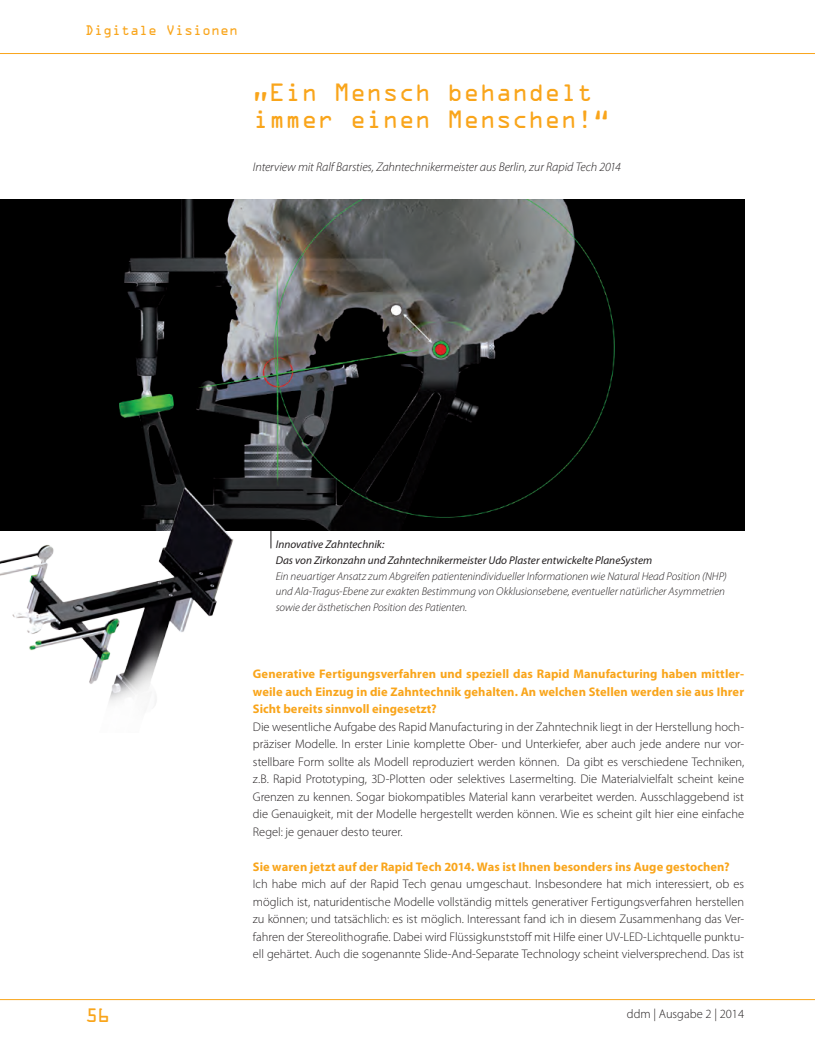
<style>
.page{position:relative;width:815px;height:1063px;background:#fff}
.page>*{position:absolute;margin:0;border:0;box-sizing:border-box;transform-origin:0 0}
.t1{font:22.5px/27.5px "OCRA Std";color:#f9a51b}
.t2{font:17.5px "OCRA Std";color:#f9a51b}
.t3{font:300 12.5px/17.5px "Myriad Pro";letter-spacing:-.005em;color:#231f20;text-align:justify}
.t4{font:700 12.5px/17.5px "Myriad Pro";letter-spacing:.005em;color:#f9a51b;text-align:justify}
.t5{font:italic 300 12.5px "Myriad Pro";letter-spacing:-.005em;color:#231f20}
.t6{font:12.5px "OCRA Std";color:#f9a51b}
.t7{font:italic 300 11.25px/15.6px "Myriad Pro";color:#231f20}
.t8{font:italic 11.25px/15.6px "Myriad Pro";color:#231f20}
</style>
<div class="page">
<hr style="left:0;top:999px;width:815px;height:1px;background:#f9a51b">
<hr style="left:0;top:53px;width:815px;height:1px;background:#f9a51b">
<img style="left:0;top:199px;width:744px;height:332px">
<img style="left:0;top:475px;width:247px;height:229px">
<svg style="left:271px;top:531px;width:1px;height:17px"></svg>
<p class="t6" style="left:85px;top:23px;width:155px">Digitale Visionen</p>
<h1 class="t1" style="left:253px;top:79px;width:358px">„Ein Mensch behandelt immer einen Menschen!“</h1>
<p class="t5" style="left:253px;top:159px;width:369px">Interview mit Ralf Barsties, Zahntechnikermeister aus Berlin, zur Rapid Tech 2014</p>
<p class="t8" style="left:276px;top:537px;width:378px">Innovative Zahntechnik:<br>Das von Zirkonzahn und Zahntechnikermeister Udo Plaster entwickelte PlaneSystem</p>
<p class="t7" style="left:276px;top:568px;width:453px">Ein neuartiger Ansatz zum Abgreifen patientenindividueller Informationen wie Natural Head Position (NHP) und Ala-Tragus-Ebene zur exakten Bestimmung von Okklusionsebene, eventueller natürlicher Asymmetrien sowie der ästhetischen Position des Patienten.</p>
<p class="t4" style="left:253px;top:665px;width:493px">Generative Fertigungsverfahren und speziell das Rapid Manufacturing haben mittler&shy;weile auch Einzug in die Zahntechnik gehalten. An welchen Stellen werden sie aus Ihrer Sicht bereits sinnvoll eingesetzt?</p>
<p class="t3" style="left:253px;top:718px;width:493px">Die wesentliche Aufgabe des Rapid Manufacturing in der Zahntechnik liegt in der Herstellung hoch&shy;präziser Modelle. In erster Linie komplette Ober- und Unterkiefer, aber auch jede andere nur vor&shy;stellbare Form sollte als Modell reproduziert werden können. Da gibt es verschiedene Techniken, z.B. Rapid Prototyping, 3D-Plotten oder selektives Lasermelting. Die Materialvielfalt scheint keine Grenzen zu kennen. Sogar biokompatibles Material kann verarbeitet werden. Ausschlaggebend ist die Genauigkeit, mit der Modelle hergestellt werden können. Wie es scheint gilt hier eine einfache Regel: je genauer desto teurer.</p>
<p class="t4" style="left:253px;top:857px;width:478px">Sie waren jetzt auf der Rapid Tech 2014. Was ist Ihnen besonders ins Auge gestochen?</p>
<p class="t3" style="left:253px;top:875px;width:493px">Ich habe mich auf der Rapid Tech genau umgeschaut. Insbesondere hat mich interessiert, ob es möglich ist, naturidentische Modelle vollständig mittels generativer Fertigungsverfahren herstellen zu können; und tatsächlich: es ist möglich. Interessant fand ich in diesem Zusammenhang das Ver&shy;fahren der Stereolithografie. Dabei wird Flüssigkunststoff mit Hilfe einer UV-LED-Lichtquelle punktu&shy;ell gehärtet. Auch die sogenannte Slide-And-Separate Technology scheint vielversprechend. Das ist</p>
<h2 class="t2" style="left:85px;top:1006px;width:27px">56</h2>
<p class="t3" style="left:627px;top:1005px;width:119px">ddm | Ausgabe 2 | 2014</p>
</div>
